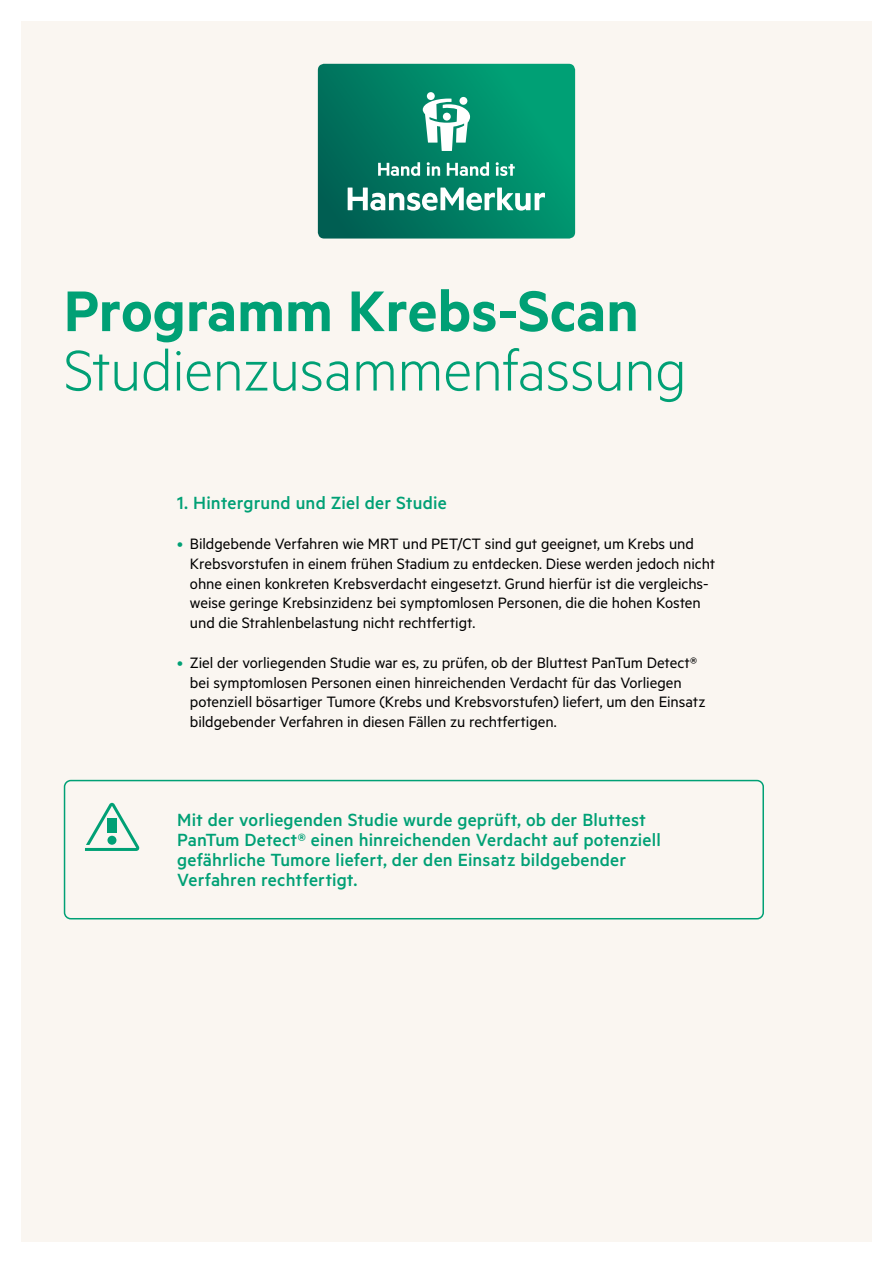
<style>
.page{position:relative;width:893px;height:1263px;background:#fff}
.page>*{position:absolute;margin:0;border:0;box-sizing:border-box;transform-origin:0 0}
.t1{font:300 64.5px "Metric Alt";letter-spacing:-.005em;color:#00a075}
.t2{font:600 64.5px "Metric Alt";color:#00a075}
.t3{font:500 19.8px/19.8px "Metric Alt";letter-spacing:.01em;color:#00a075}
.t4{font:16.95px/19.8px "Metric Alt";letter-spacing:-.005em;color:#000}
.s1{color:#00a075}
</style>
<div class="page">
<div style="left:21px;top:21px;width:851px;height:1221px;background:#faf6f1"></div>
<div style="left:64px;top:780px;width:700px;height:139px;border:2px solid #00a075;border-radius:6px"></div>
<svg style="left:85px;top:803px;width:54px;height:48px"></svg>
<svg style="left:318px;top:64px;width:257px;height:175px"></svg>
<h1 class="t2" style="left:64px;top:273px;width:576px">Programm Krebs-Scan</h1>
<h1 class="t1" style="left:64px;top:333px;width:625px">Studienzusammenfassung</h1>
<p class="t3" style="left:177px;top:493px;width:271px">1. Hintergrund und Ziel der Studie</p>
<p class="t4" style="left:190px;top:533px;width:527px;text-indent:-13px"><span class="s1">•</span> Bildgebende Verfahren wie MRT und PET/CT sind gut geeignet, um Krebs und Krebsvorstufen in einem frühen Stadium zu entdecken. Diese werden jedoch nicht ohne einen konkreten Krebsverdacht eingesetzt. Grund hierfür ist die vergleichs&shy;weise geringe Krebsinzidenz bei symptomlosen Personen, die die hohen Kosten und die Strahlenbelastung nicht rechtfertigt.</p>
<p class="t4" style="left:190px;top:652px;width:517px;text-indent:-13px"><span class="s1">•</span> Ziel der vorliegenden Studie war es, zu prüfen, ob der Bluttest PanTum Detect® bei symptomlosen Personen einen hinreichenden Verdacht für das Vorliegen potenziell bösartiger Tumore (Krebs und Krebsvorstufen) liefert, um den Einsatz bildgebender Verfahren in diesen Fällen zu rechtfertigen.</p>
<p class="t3" style="left:177px;top:809px;width:485px">Mit der vorliegenden Studie wurde geprüft, ob der Bluttest PanTum Detect® einen hinreichenden Verdacht auf potenziell gefährliche Tumore liefert, der den Einsatz bildgebender Verfahren rechtfertigt.</p>
</div>
